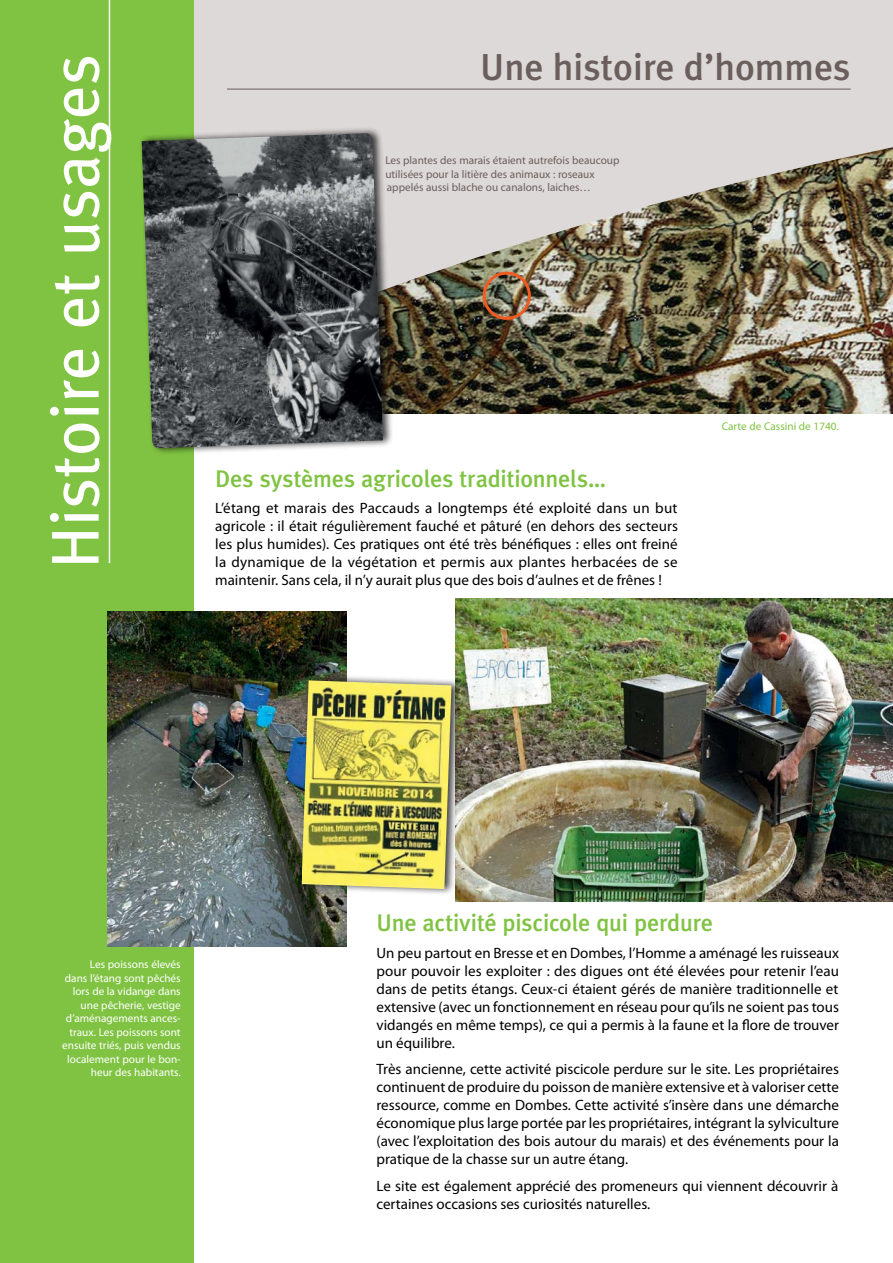
<style>
.page{position:relative;width:893px;height:1263px;background:#fff}
.page>*{position:absolute;margin:0;border:0;box-sizing:border-box;transform-origin:0 0}
.t1{font:67.5px "Meta Plus";color:#fff}
.t2{font:500 37.5px "Meta Plus";color:#6a5f5c}
.t3{font:500 24px "Meta Plus";letter-spacing:-.01em;color:#80c342}
.t4{font:15px/18px "Myriad Pro";color:#000;text-align:justify}
.t5{font:11.25px/13.5px "Myriad Pro";color:#fff;text-align:right}
.t6{font:11.25px/13.5px "Myriad Pro";color:#6a5f5c}
.t7{font:11.25px "Myriad Pro";color:#80c342}
</style>
<div class="page">
<img style="left:194px;top:0;width:699px;height:414px">
<div style="left:0;top:0;width:194px;height:1263px;background:#80c342"></div>
<hr style="left:227px;top:89px;width:624px;height:1px;background:#6a5f5c">
<div style="left:139px;top:126px;width:255px;height:329px;background:#000;opacity:.75"></div>
<img style="left:142px;top:133px;width:241px;height:315px">
<img style="left:456px;top:598px;width:437px;height:303px">
<img style="left:107px;top:611px;width:240px;height:335px">
<hr style="left:109px;top:0;width:1px;height:563px;background:#fff">
<div style="left:483px;top:272px;width:48px;height:48px;border:3px solid #f15a22;border-radius:50%"></div>
<div style="left:299px;top:673px;width:164px;height:223px;background:#000;opacity:.75"></div>
<img style="left:301px;top:680px;width:150px;height:209px">
<h1 class="t1" style="left:36px;top:569px;width:516px;rotate:-90deg">Histoire et usages</h1>
<h2 class="t2" style="left:480px;top:45px;width:372px">Une histoire d’hommes</h2>
<p class="t6" style="left:385px;top:154px;width:236px">Les plantes des marais étaient autrefois beaucoup utilisées pour la litière des animaux : roseaux appelés aussi blache ou canalons, laiches…</p>
<h3 class="t3" style="left:215px;top:464px;width:392px">Des systèmes agricoles traditionnels…</h3>
<p class="t4" style="left:215px;top:499px;width:464px">L’étang et marais des Paccauds a longtemps été exploité dans un but agricole : il était régulièrement fauché et pâturé (en dehors des secteurs les plus humides). Ces pratiques ont été très bénéfiques : elles ont freiné la dynamique de la végétation et permis aux plantes herbacées de se</p>
<p class="t4" style="left:215px;top:571px;width:448px">maintenir. Sans cela, il n’y aurait plus que des bois d’aulnes et de frênes !</p>
<p class="t7" style="left:722px;top:421px;width:119px">Carte de Cassini de 1740.</p>
<p class="t5" style="left:62px;top:958px;width:120px">Les poissons élevés<br>dans l’étang sont pêchés lors de la vidange dans une pêcherie, vestige d’aménagements ances&shy;traux. Les poissons sont ensuite triés, puis vendus localement pour le bon&shy;heur des habitants.</p>
<h3 class="t3" style="left:376px;top:909px;width:338px">Une activité piscicole qui perdure</h3>
<p class="t4" style="left:376px;top:944px;width:464px">Un peu partout en Bresse et en Dombes, l’Homme a aménagé les ruisseaux pour pouvoir les exploiter : des digues ont été élevées pour retenir l’eau dans de petits étangs. Ceux-ci étaient gérés de manière traditionnelle et extensive (avec un fonctionnement en réseau pour qu’ils ne soient pas tous vidangés en même temps), ce qui a permis à la faune et la flore de trouver un équilibre.</p>
<p class="t4" style="left:376px;top:1061px;width:464px">Très ancienne, cette activité piscicole perdure sur le site. Les propriétaires continuent de produire du poisson de manière extensive et à valoriser cette ressource, comme en Dombes. Cette activité s’insère dans une démarche économique plus large portée par les propriétaires, intégrant la sylviculture (avec l’exploitation des bois autour du marais) et des événements pour la pratique de la chasse sur un autre étang.</p>
<p class="t4" style="left:376px;top:1177px;width:463px">Le site est également apprécié des promeneurs qui viennent découvrir à certaines occasions ses curiosités naturelles.</p>
</div>
